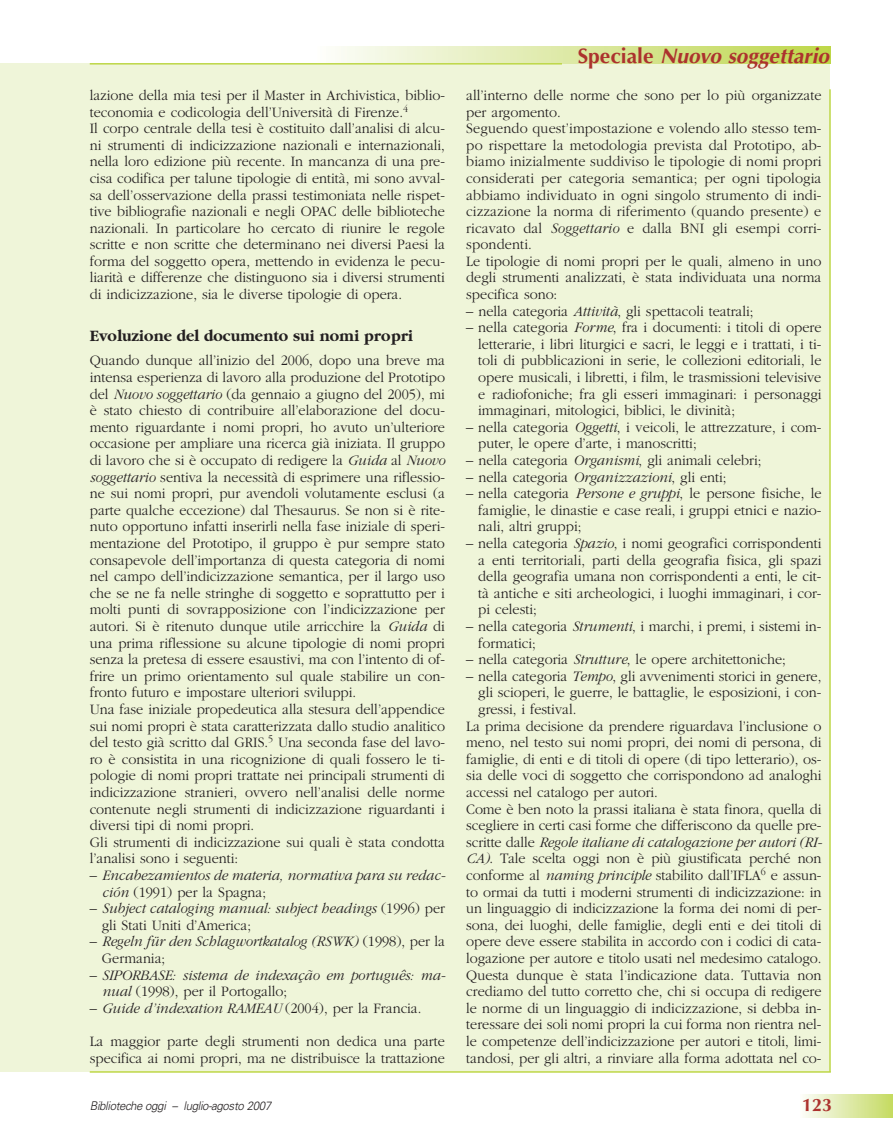
<style>
.page{position:relative;width:893px;height:1148px;background:#fff}
.page>*{position:absolute;margin:0;border:0;box-sizing:border-box;transform-origin:0 0}
.t1{font:italic 700 21px "Optima";color:#ac322e}
.t2{font:700 18px "Optima";color:#ac322e}
.t3{font:700 16.5px "Garamond";color:#231f20;scale:.95 1}
.t4{font:300 15px/16.6px "Garamond";color:#231f20;scale:.95 1}
.t5{font:italic 300 15px/16.6px "Garamond";color:#231f20;scale:.95 1}
.t6{font:italic 300 12px "Univers";letter-spacing:-.03em;color:#231f20;scale:.95 1}
.s1{font-style:italic}
.s2{font-style:normal}
</style>
<div class="page">
<div style="left:0;top:64px;width:830px;height:1007px;background:#eff5d9"></div>
<div style="left:317px;top:47px;width:513px;height:17px;background:linear-gradient(to right,#fcfcfb,#bed64c)"></div>
<div style="left:800px;top:1094px;width:92px;height:23px;background:linear-gradient(to right,#fbfcf9,#c6db65)"></div>
<hr style="left:90px;top:63px;width:472px;height:2px;background:#bed747">
<hr style="left:90px;top:1071px;width:740px;height:1px;background:#bed747">
<hr style="left:829px;top:89px;width:1px;height:982px;background:#bed747">
<p class="t4" style="left:90px;top:88px;width:375px">lazione della mia tesi per il Master in Archivistica, biblio&shy;teconomia e codicologia dell’Università di Firenze.<sup>4<br></sup>Il corpo centrale della tesi è costituito dall’analisi di alcu&shy;ni strumenti di indicizzazione nazionali e internazionali, nella loro edizione più recente. In mancanza di una pre&shy;cisa codifica per talune tipologie di entità, mi sono avval&shy;sa dell’osservazione della prassi testimoniata nelle rispet&shy;tive bibliografie nazionali e negli OPAC delle biblioteche nazionali. In particolare ho cercato di riunire le regole scritte e non scritte che determinano nei diversi Paesi la forma del soggetto opera, mettendo in evidenza le pecu&shy;liarità e differenze che distinguono sia i diversi strumenti di indicizzazione, sia le diverse tipologie di opera.</p>
<p class="t3" style="left:90px;top:329px;width:342px">Evoluzione del documento sui nomi propri</p>
<p class="t4" style="left:90px;top:353px;width:375px">Quando dunque all’inizio del 2006, dopo una breve ma intensa esperienza di lavoro alla produzione del Prototipo del <span class="s1">Nuovo soggettario</span> (da gennaio a giugno del 2005), mi è stato chiesto di contribuire all’elaborazione del docu&shy;mento riguardante i nomi propri, ho avuto un’ulteriore occasione per ampliare una ricerca già iniziata. Il gruppo di lavoro che si è occupato di redigere la <span class="s1">Guida</span> al <span class="s1">Nuovo soggettario</span> sentiva la necessità di esprimere una riflessio&shy;ne sui nomi propri, pur avendoli volutamente esclusi (a parte qualche eccezione) dal Thesaurus. Se non si è rite&shy;nuto opportuno infatti inserirli nella fase iniziale di speri&shy;mentazione del Prototipo, il gruppo è pur sempre stato consapevole dell’importanza di questa categoria di nomi nel campo dell’indicizzazione semantica, per il largo uso che se ne fa nelle stringhe di soggetto e soprattutto per i molti punti di sovrapposizione con l’indicizzazione per autori. Si è ritenuto dunque utile arricchire la <span class="s1">Guida</span> di una prima riflessione su alcune tipologie di nomi propri senza la pretesa di essere esaustivi, ma con l’intento di of&shy;frire un primo orientamento sul quale stabilire un con&shy;fronto futuro e impostare ulteriori sviluppi.<br>Una fase iniziale propedeutica alla stesura dell’appendice sui nomi propri è stata caratterizzata dallo studio analitico del testo già scritto dal GRIS.<sup>5</sup> Una seconda fase del lavo&shy;ro è consistita in una ricognizione di quali fossero le ti&shy;pologie di nomi propri trattate nei principali strumenti di indicizzazione stranieri, ovvero nell’analisi delle norme contenute negli strumenti di indicizzazione riguardanti i diversi tipi di nomi propri.<br>Gli strumenti di indicizzazione sui quali è stata condotta l’analisi sono i seguenti:</p>
<p class="t5" style="left:102px;top:868px;width:363px;text-indent:-12px"><span class="s2">–</span> Encabezamientos de materia, normativa para su redac&shy;ción <span class="s2">(1991) per la Spagna;</span></p>
<p class="t5" style="left:102px;top:901px;width:363px;text-indent:-12px"><span class="s2">–</span> Subject cataloging manual: subject headings <span class="s2">(1996) per gli Stati Uniti d’America;</span></p>
<p class="t5" style="left:102px;top:934px;width:363px;text-indent:-12px"><span class="s2">–</span> Regeln für den Schlagwortkatalog (RSWK) <span class="s2">(1998), per la<br>Germania;</span></p>
<p class="t5" style="left:102px;top:967px;width:363px;text-indent:-12px"><span class="s2">–</span> SIPORBASE: sistema de indexação em português: ma&shy;nual <span class="s2">(1998), per il Portogallo;</span></p>
<p class="t5" style="left:90px;top:1000px;width:350px"><span class="s2">–</span> Guide d’indexation RAMEAU <span class="s2">(2004), per la Francia.</span></p>
<p class="t4" style="left:90px;top:1034px;width:375px">La maggior parte degli strumenti non dedica una parte specifica ai nomi propri, ma ne distribuisce la trattazione</p>
<h1 class="t1" style="left:577px;top:48px;width:253px"><span class="s2">Speciale</span> Nuovo soggettario</h1>
<p class="t4" style="left:466px;top:88px;width:375px">all’interno delle norme che sono per lo più organizzate per argomento.<br>Seguendo quest’impostazione e volendo allo stesso tem&shy;po rispettare la metodologia prevista dal Prototipo, ab&shy;biamo inizialmente suddiviso le tipologie di nomi propri considerati per categoria semantica; per ogni tipologia abbiamo individuato in ogni singolo strumento di indi&shy;cizzazione la norma di riferimento (quando presente) e ricavato dal <span class="s1">Soggettario</span> e dalla BNI gli esempi corri&shy;spondenti.<br>Le tipologie di nomi propri per le quali, almeno in uno degli strumenti analizzati, è stata individuata una norma specifica sono:</p>
<p class="t4" style="left:466px;top:304px;width:304px">– nella categoria <span class="s1">Attività</span>, gli spettacoli teatrali;</p>
<p class="t4" style="left:478px;top:320px;width:363px;text-align:justify;text-indent:-12px">– nella categoria <span class="s1">Forme</span>, fra i documenti: i titoli di opere letterarie, i libri liturgici e sacri, le leggi e i trattati, i ti&shy;toli di pubblicazioni in serie, le collezioni editoriali, le opere musicali, i libretti, i film, le trasmissioni televisive e radiofoniche; fra gli esseri immaginari: i personaggi immaginari, mitologici, biblici, le divinità;</p>
<p class="t4" style="left:478px;top:420px;width:363px;text-indent:-12px">– nella categoria <span class="s1">Oggetti</span>, i veicoli, le attrezzature, i com&shy;puter, le opere d’arte, i manoscritti;</p>
<p class="t4" style="left:466px;top:453px;width:312px">– nella categoria <span class="s1">Organismi</span>, gli animali celebri;</p>
<p class="t4" style="left:466px;top:470px;width:275px">– nella categoria <span class="s1">Organizzazioni</span>, gli enti;</p>
<p class="t4" style="left:478px;top:486px;width:363px;text-align:justify;text-indent:-12px">– nella categoria <span class="s1">Persone e gruppi</span>, le persone fisiche, le famiglie, le dinastie e case reali, i gruppi etnici e nazio&shy;nali, altri gruppi;</p>
<p class="t4" style="left:478px;top:536px;width:363px;text-align:justify;text-indent:-12px">– nella categoria <span class="s1">Spazio</span>, i nomi geografici corrispondenti a enti territoriali, parti della geografia fisica, gli spazi della geografia umana non corrispondenti a enti, le cit&shy;tà antiche e siti archeologici, i luoghi immaginari, i cor&shy;pi celesti;</p>
<p class="t4" style="left:478px;top:619px;width:363px;text-indent:-12px">– nella categoria <span class="s1">Strumenti</span>, i marchi, i premi, i sistemi in&shy;formatici;</p>
<p class="t4" style="left:466px;top:652px;width:338px">– nella categoria <span class="s1">Strutture</span>, le opere architettoniche;</p>
<p class="t4" style="left:466px;top:669px;width:375px">– nella categoria <span class="s1">Tempo</span>, gli avvenimenti storici in genere,</p>
<p class="t4" style="left:478px;top:685px;width:363px">gli scioperi, le guerre, le battaglie, le esposizioni, i con-</p>
<p class="t4" style="left:478px;top:702px;width:105px">gressi, i festival.</p>
<p class="t4" style="left:466px;top:718px;width:375px">La prima decisione da prendere riguardava l’inclusione o</p>
<p class="t4" style="left:466px;top:735px;width:375px">meno, nel testo sui nomi propri, dei nomi di persona, di</p>
<p class="t4" style="left:466px;top:752px;width:375px">famiglie, di enti e di titoli di opere (di tipo letterario), os-</p>
<p class="t4" style="left:466px;top:768px;width:375px">sia delle voci di soggetto che corrispondono ad analoghi</p>
<p class="t4" style="left:466px;top:785px;width:203px">accessi nel catalogo per autori.</p>
<p class="t4" style="left:466px;top:801px;width:375px">Come è ben noto la prassi italiana è stata finora, quella di</p>
<p class="t4" style="left:466px;top:818px;width:375px">scegliere in certi casi forme che differiscono da quelle pre-</p>
<p class="t5" style="left:466px;top:835px;width:376px"><span class="s2">scritte dalle</span> Regole italiane di catalogazione per autori (RI-</p>
<p class="t4" style="left:466px;top:851px;width:375px"><span class="s1">CA)</span>. Tale scelta oggi non è più giustificata perché non</p>
<p class="t4" style="left:466px;top:868px;width:375px">conforme al <span class="s1">naming principle</span> stabilito dall’IFLA<sup>6</sup> e assun-</p>
<p class="t4" style="left:466px;top:884px;width:375px">to ormai da tutti i moderni strumenti di indicizzazione: in</p>
<p class="t4" style="left:466px;top:901px;width:375px">un linguaggio di indicizzazione la forma dei nomi di per-</p>
<p class="t4" style="left:466px;top:917px;width:375px">sona, dei luoghi, delle famiglie, degli enti e dei titoli di</p>
<p class="t4" style="left:466px;top:934px;width:375px">opere deve essere stabilita in accordo con i codici di cata-</p>
<p class="t4" style="left:466px;top:951px;width:375px">logazione per autore e titolo usati nel medesimo catalogo.</p>
<p class="t4" style="left:466px;top:967px;width:375px">Questa dunque è stata l’indicazione data. Tuttavia non</p>
<p class="t4" style="left:466px;top:984px;width:375px">crediamo del tutto corretto che, chi si occupa di redigere</p>
<p class="t4" style="left:466px;top:1000px;width:375px">le norme di un linguaggio di indicizzazione, si debba in-</p>
<p class="t4" style="left:466px;top:1017px;width:375px">teressare dei soli nomi propri la cui forma non rientra nel-</p>
<p class="t4" style="left:466px;top:1034px;width:375px">le competenze dell’indicizzazione per autori e titoli, limi-</p>
<p class="t4" style="left:466px;top:1050px;width:375px">tandosi, per gli altri, a rinviare alla forma adottata nel co-</p>
<p class="t6" style="left:90px;top:1100px;width:193px">Biblioteche oggi – luglio-agosto 2007</p>
<p class="t2" style="left:802px;top:1097px;width:32px">123</p>
</div>
